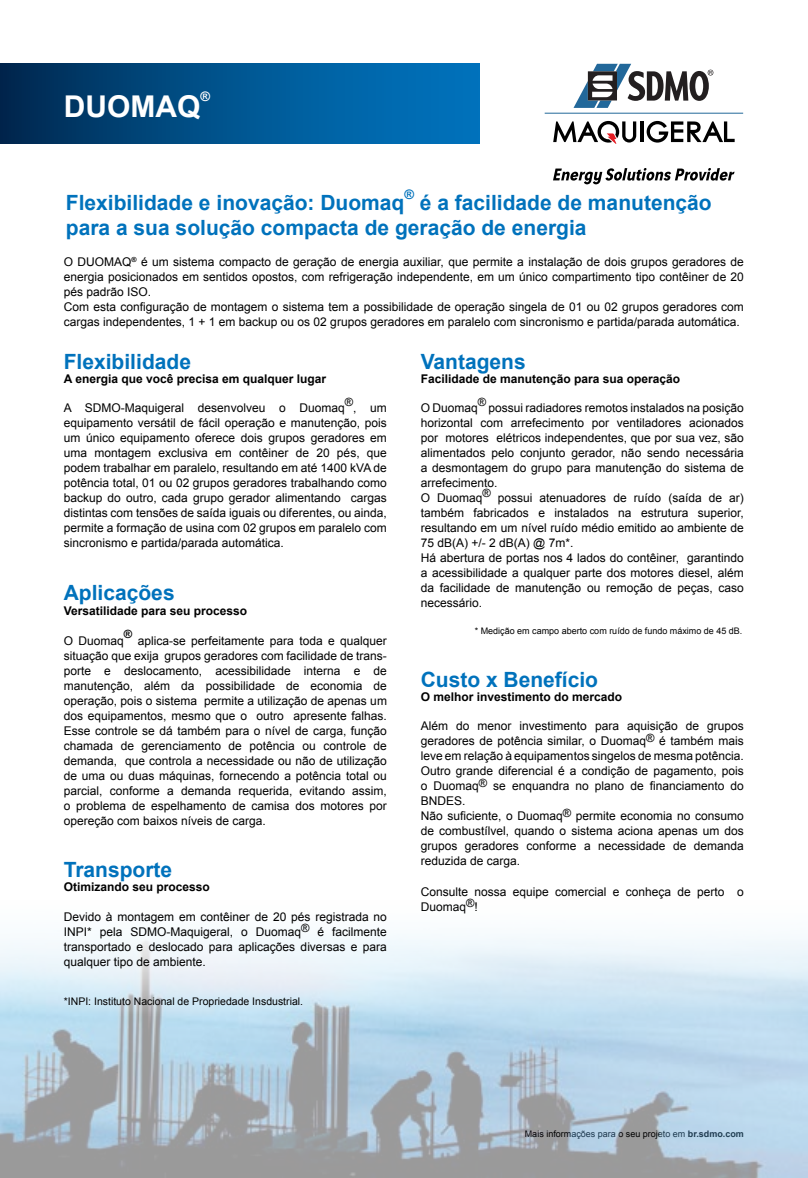
<style>
.page{position:relative;width:808px;height:1178px;background:#fff}
.page>*{position:absolute;margin:0;border:0;box-sizing:border-box;transform-origin:0 0}
.t1{font:700 30px "Arial";color:#fff}
.t2{font:700 21px/25.2px "Arial";color:#0072bc}
.t3{font:700 13.05px "Arial";color:#0072bc}
.t4{font:700 13.05px "Arial";color:#fff}
.t5{font:12px/15px "Arial";color:#000}
.t6{font:700 12px "Arial";color:#000}
.t7{font:11.4px "Arial";color:#000}
.t8{font:700 11.4px "Arial";color:#000}
.t9{font:10.5px "Arial";color:#000}
.t10{font:9px "Arial";color:#000}
.s1{font-weight:700}
</style>
<div class="page">
<div style="left:0;top:64px;width:480px;height:80px;background:linear-gradient(to right,#002c54,#0079c5)"></div>
<svg style="left:573px;top:64px;width:140px;height:44px"></svg>
<hr style="left:640px;top:121px;width:4px;height:21px;background:#000">
<svg style="left:553px;top:121px;width:83px;height:23px"></svg>
<svg style="left:647px;top:121px;width:88px;height:22px"></svg>
<hr style="left:545px;top:113px;width:198px;height:1px;background:#22689a">
<svg style="left:553px;top:168px;width:182px;height:16px"></svg>
<img style="left:0;top:936px;width:808px;height:242px">
<h1 class="t1" style="left:64px;top:87px;width:138px">DUOMAQ</h1>
<p class="t4" style="left:200px;top:88px;width:11px">®</p>
<p class="t3" style="left:404px;top:186px;width:11px">®</p>
<h2 class="t2" style="left:66px;top:191px;width:647px;text-indent:354px">é a facilidade de manutenção para a sua solução compacta de geração de energia</h2>
<h2 class="t2" style="left:66px;top:191px;width:340px">Flexibilidade e inovação: Duomaq</h2>
<p class="t5" style="left:64px;top:254px;width:682px">O DUOMAQ<sup>®</sup> é um sistema compacto de geração de energia auxiliar, que permite a instalação de dois grupos geradores de energia posicionados em sentidos opostos, com refrigeração independente, em um único compartimento tipo contêiner de 20 pés padrão ISO.<br>Com esta configuração de montagem o sistema tem a possibilidade de operação singela de 01 ou 02 grupos geradores com cargas independentes, 1 + 1 em backup ou os 02 grupos geradores em paralelo com sincronismo e partida/parada automática.</p>
<h2 class="t2" style="left:421px;top:349px;width:107px">Vantagens</h2>
<p class="t6" style="left:421px;top:371px;width:261px">Facilidade de manutenção para sua operação</p>
<p class="t5" style="left:421px;top:401px;width:59px">O Duomaq</p>
<h2 class="t2" style="left:64px;top:349px;width:129px">Flexibilidade</h2>
<p class="t6" style="left:64px;top:371px;width:264px">A energia que você precisa em qualquer lugar</p>
<p class="t5" style="left:64px;top:401px;width:283px">A SDMO-Maquigeral desenvolveu o Duomaq</p>
<p class="t7" style="left:345px;top:394px;width:10px">®</p>
<p class="t5" style="left:64px;top:401px;width:325px;text-align:justify;text-indent:289px">, um equipamento versátil de fácil operação e manutenção, pois um único equipamento oferece dois grupos geradores em uma montagem exclusiva em contêiner de 20 pés, que podem trabalhar em paralelo, resultando em até 1400 kVA de potência total, 01 ou 02 grupos geradores trabalhando como backup do outro, cada grupo gerador alimentando cargas distintas com tensões de saída iguais ou diferentes, ou ainda, permite a formação de usina com 02 grupos em paralelo com sincronismo e partida/parada automática.</p>
<h2 class="t2" style="left:64px;top:580px;width:112px">Aplicações</h2>
<p class="t6" style="left:64px;top:602px;width:185px">Versatilidade para seu processo</p>
<p class="t5" style="left:64px;top:633px;width:62px">O Duomaq</p>
<p class="t7" style="left:478px;top:394px;width:10px">®</p>
<p class="t5" style="left:421px;top:401px;width:325px;text-indent:68px">possui radiadores remotos instalados na posição horizontal com arrefecimento por ventiladores acionados por motores elétricos independentes, que por sua vez, são alimentados pelo conjunto gerador, não sendo necessária a desmontagem do grupo para manutenção do sistema de arrefecimento.<br>O Duomaq<sup>®</sup> possui atenuadores de ruído (saída de ar) também fabricados e instalados na estrutura superior, resultando em um nível ruído médio emitido ao ambiente de 75 dB(A) +/- 2 dB(A) @ 7m*.<br>Há abertura de portas nos 4 lados do contêiner, garantindo a acessibilidade a qualquer parte dos motores diesel, além da facilidade de manutenção ou remoção de peças, caso necessário.</p>
<p class="t10" style="left:475px;top:625px;width:269px">* Medição em campo aberto com ruído de fundo máximo de 45 dB.</p>
<h2 class="t2" style="left:421px;top:667px;width:179px">Custo x Benefício</h2>
<p class="t6" style="left:421px;top:689px;width:203px">O melhor investimento do mercado</p>
<p class="t5" style="left:421px;top:719px;width:325px">Além do menor investimento para aquisição de grupos geradores de potência similar, o Duomaq<sup>®</sup> é também mais leve em relação à equipamentos singelos de mesma potência.<br>Outro grande diferencial é a condição de pagamento, pois o Duomaq<sup>®</sup> se enquandra no plano de financiamento do BNDES.<br>Não suficiente, o Duomaq<sup>®</sup> permite economia no consumo de combustílvel, quando o sistema aciona apenas um dos grupos geradores conforme a necessidade de demanda reduzida de carga.</p>
<p class="t5" style="left:421px;top:884px;width:325px">Consulte nossa equipe comercial e conheça de perto o<br>Duomaq<sup>®</sup>!</p>
<p class="t8" style="left:124px;top:626px;width:10px">®</p>
<p class="t5" style="left:64px;top:633px;width:325px;text-align:justify;text-indent:74px">aplica-se perfeitamente para toda e qualquer situação que exija grupos geradores com facilidade de trans&shy;porte e deslocamento, acessibilidade interna e de manutenção, além da possibilidade de economia de operação, pois o sistema permite a utilização de apenas um dos equipamentos, mesmo que o outro apresente falhas.<br>Esse controle se dá também para o nível de carga, função chamada de gerenciamento de potência ou controle de demanda, que controla a necessidade ou não de utilização de uma ou duas máquinas, fornecendo a potência total ou parcial, conforme a demanda requerida, evitando assim, o problema de espelhamento de camisa dos motores por opereção com baixos níveis de carga.</p>
<h2 class="t2" style="left:64px;top:857px;width:110px">Transporte</h2>
<p class="t6" style="left:64px;top:879px;width:148px">Otimizando seu processo</p>
<p class="t5" style="left:64px;top:909px;width:325px;text-align:justify">Devido à montagem em contêiner de 20 pés registrada no INPI* pela SDMO-Maquigeral, o Duomaq<sup>®</sup> é facilmente transportado e deslocado para aplicações diversas e para qualquer tipo de ambiente.</p>
<p class="t9" style="left:64px;top:995px;width:241px">*INPI: Instituto Nacional de Propriedade Insdustrial.</p>
<p class="t10" style="left:525px;top:1128px;width:221px">Mais informações para o seu projeto em <span class="s1">br.sdmo.com</span></p>
</div>
